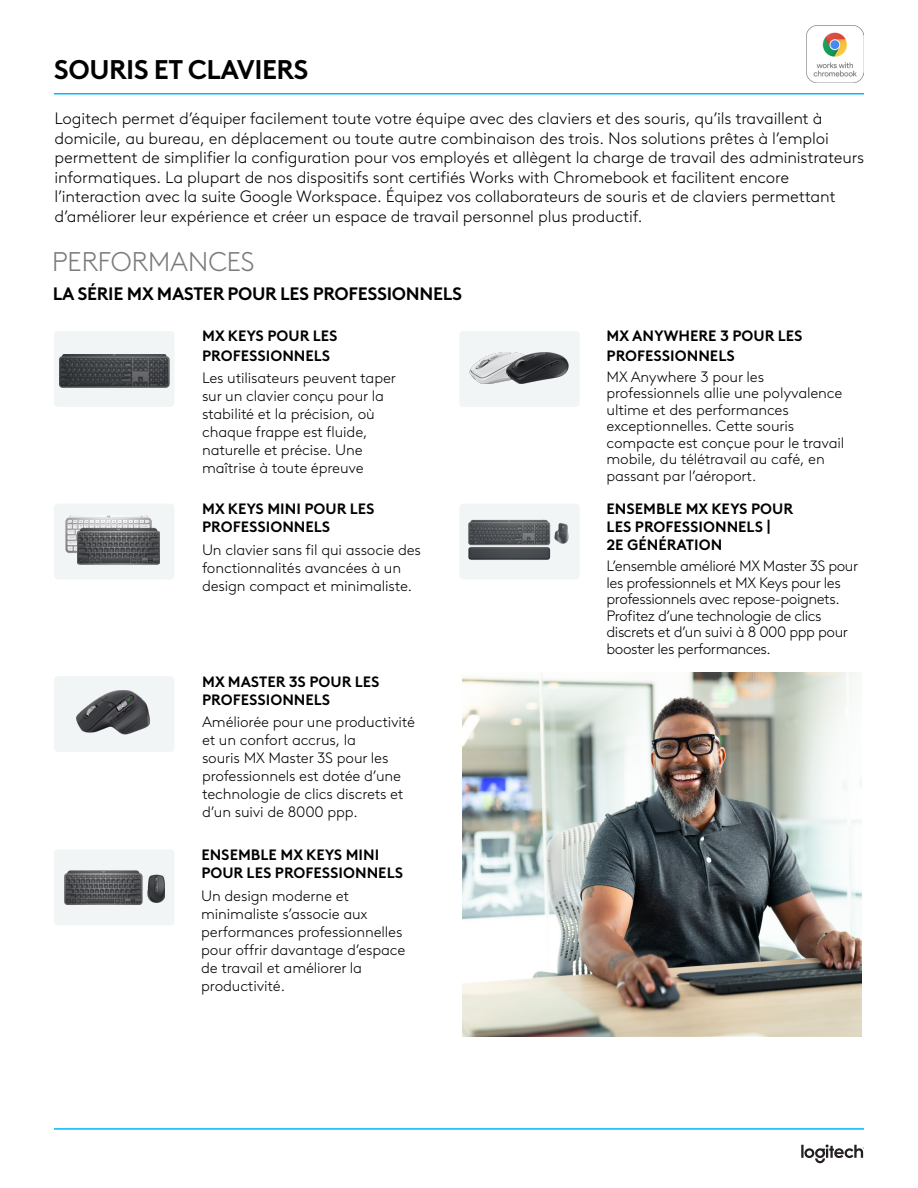
<style>
.page{position:relative;width:918px;height:1188px;background:#fff}
.page>*{position:absolute;margin:0;border:0;box-sizing:border-box;transform-origin:0 0}
.Head_1{font:700 27px "Brown Logitech Pan";letter-spacing:-.02em;color:#000}
.Light_Subhead_1{font:300 27px "Brown Logitech Pan";letter-spacing:-.02em;color:#7b7b79}
.Subhead1{font:700 18px "Brown Logitech Pan";letter-spacing:-.02em;color:#000}
.Body_Intro_1{font:300 16.5px/19.5px "Brown Logitech Pan";letter-spacing:-.01em;color:#000}
.Body_1{font:300 15px/18px "Brown Logitech Pan";letter-spacing:-.01em;color:#000}
.Subhead_2{font:700 15px/18px "Brown Logitech Pan";color:#000}
.Body_1-2{font:300 15px/16.5px "Brown Logitech Pan";letter-spacing:-.03em;color:#000}
.PN_1{font:300 15px/18px "Brown Logitech Pan";letter-spacing:-.01em;color:#000}
</style>
<div class="page">
<img style="left:463px;top:672px;width:398px;height:364px">
<div style="left:54px;top:331px;width:120px;height:76px;background:#f2f5f5;border-radius:4px"></div>
<img style="left:60px;top:354px;width:109px;height:34px">
<div style="left:54px;top:504px;width:120px;height:75px;background:#f2f5f5;border-radius:4px"></div>
<img style="left:66px;top:515px;width:85px;height:38px">
<div style="left:459px;top:331px;width:121px;height:76px;background:#f2f5f5;border-radius:4px"></div>
<div style="left:459px;top:504px;width:121px;height:75px;background:#f2f5f5;border-radius:4px"></div>
<img style="left:468px;top:519px;width:101px;height:41px">
<img style="left:470px;top:352px;width:57px;height:32px">
<img style="left:506px;top:352px;width:62px;height:31px">
<img style="left:77px;top:528px;width:83px;height:37px">
<div style="left:54px;top:676px;width:120px;height:76px;background:#f2f5f5;border-radius:4px"></div>
<img style="left:76px;top:691px;width:73px;height:43px">
<div style="left:54px;top:849px;width:120px;height:76px;background:#f2f5f5;border-radius:4px"></div>
<img style="left:64px;top:870px;width:100px;height:34px">
<svg style="left:801px;top:1144px;width:63px;height:19px"></svg>
<hr style="left:54px;top:93px;width:810px;height:1px;background:#00b8fc">
<hr style="left:54px;top:1128px;width:810px;height:2px;background:#00b8fc">
<img style="left:807px;top:26px;width:57px;height:57px">
<p class="Head_1" style="left:54px;top:49px;width:256px">SOURIS ET CLAVIERS</p>
<p class="Body_Intro_1" style="left:55px;top:108px;width:811px">Logitech permet d’équiper facilement toute votre équipe avec des claviers et des souris, qu’ils travaillent à domicile, au bureau, en déplacement ou toute autre combinaison des trois. Nos solutions prêtes à l’emploi permettent de simplifier la configuration pour vos employés et allègent la charge de travail des administrateurs informatiques. La plupart de nos dispositifs sont certifiés Works with Chromebook et facilitent encore l’interaction avec la suite Google Workspace. Équipez vos collaborateurs de souris et de claviers permettant d’améliorer leur expérience et créer un espace de travail personnel plus productif.</p>
<p class="Light_Subhead_1" style="left:52px;top:242px;width:204px">PERFORMANCES</p>
<p class="Subhead1" style="left:53px;top:279px;width:411px">LA SÉRIE MX MASTER POUR LES PROFESSIONNELS</p>
<p class="Subhead_2" style="left:202px;top:325px;width:137px;line-height:19.5px">MX KEYS POUR LES<br>PROFESSIONNELS</p>
<p class="Body_1" style="left:202px;top:368px;width:195px">Les utilisateurs peuvent taper sur un clavier conçu pour la stabilité et la précision, où chaque frappe est fluide, naturelle et précise. Une maîtrise à toute épreuve</p>
<p class="Subhead_2" style="left:202px;top:499px;width:174px">MX KEYS MINI POUR LES<br>PROFESSIONNELS</p>
<p class="Body_1" style="left:202px;top:540px;width:220px">Un clavier sans fil qui associe des fonctionnalités avancées à un design compact et minimaliste.</p>
<p class="Subhead_2" style="left:607px;top:325px;width:197px;line-height:19.5px">MX ANYWHERE 3 POUR LES<br>PROFESSIONNELS</p>
<p class="Body_1" style="left:607px;top:368px;width:239px;line-height:16.5px">MX Anywhere 3 pour les professionnels allie une polyvalence ultime et des performances exceptionnelles. Cette souris compacte est conçue pour le travail mobile, du télétravail au café, en passant par l’aéroport.</p>
<p class="Subhead_2" style="left:607px;top:499px;width:188px">ENSEMBLE MX KEYS POUR<br>LES PROFESSIONNELS |<br>2E GÉNÉRATION</p>
<p class="Body_1-2" style="left:607px;top:557px;width:253px">L’ensemble amélioré MX Master 3S pour les professionnels et MX Keys pour les professionnels avec repose-poignets.<br>Profitez d’une technologie de clics discrets et d’un suivi à 8 000 ppp pour booster les performances.</p>
<p class="Subhead_2" style="left:202px;top:671px;width:179px">MX MASTER 3S POUR LES<br>PROFESSIONNELS</p>
<p class="Body_1" style="left:202px;top:712px;width:215px">Améliorée pour une productivité et un confort accrus, la<br>souris MX Master 3S pour les professionnels est dotée d’une technologie de clics discrets et d’un suivi de 8000 ppp.</p>
<p class="Subhead_2" style="left:201px;top:845px;width:203px">ENSEMBLE MX KEYS MINI<br>POUR LES PROFESSIONNELS</p>
<p class="PN_1" style="left:201px;top:885px;width:206px">Un design moderne et minimaliste s’associe aux performances professionnelles pour offrir davantage d’espace de travail et améliorer la productivité.</p>
</div>
